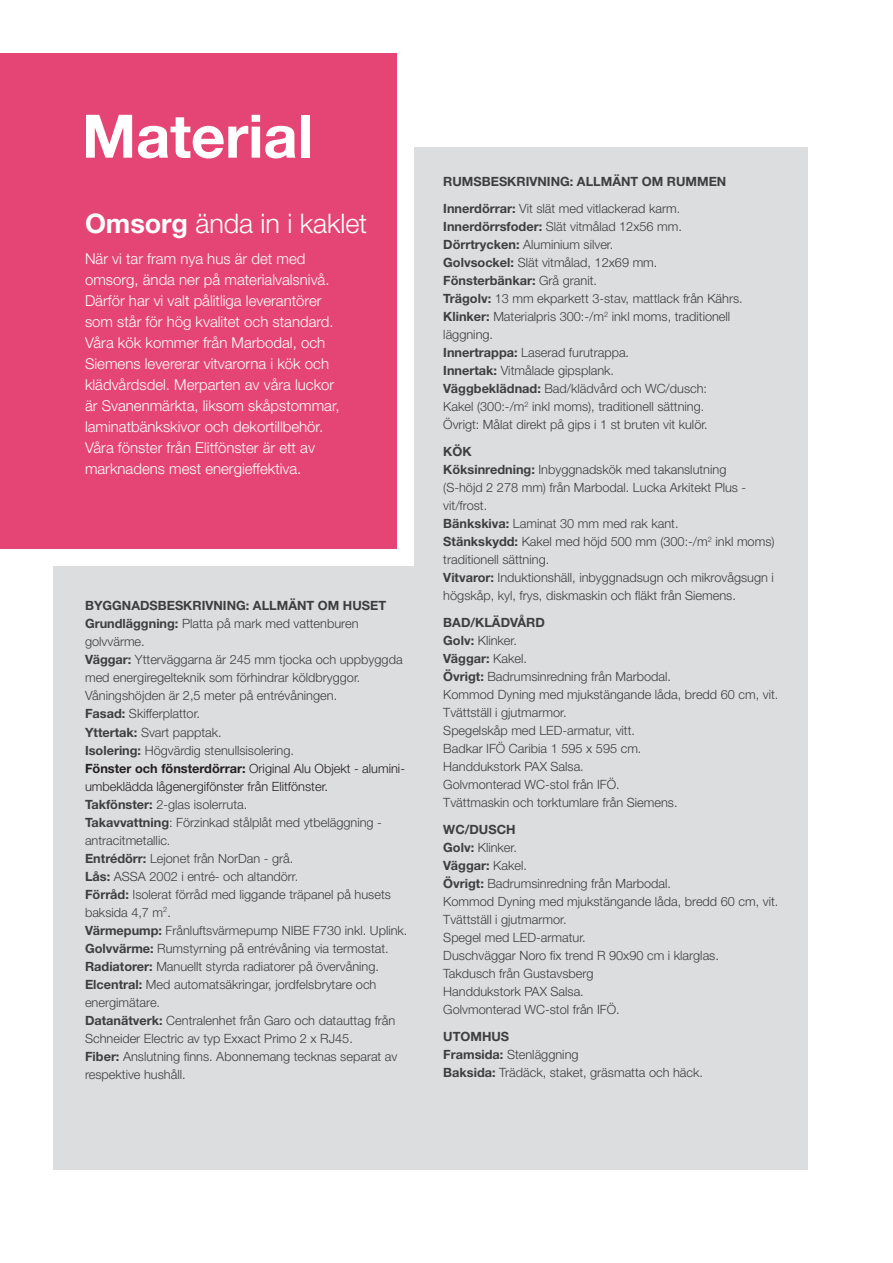
<style>
.page{position:relative;width:893px;height:1263px;background:#fff}
.page>*{position:absolute;margin:0;border:0;box-sizing:border-box;transform-origin:0 0}
.t1{font:700 60px "Helvetica Neue LT Pro";letter-spacing:-.005em;color:#fff}
.t2{font:300 27px "Helvetica Neue LT Pro";letter-spacing:-.005em;color:#fff}
.t3{font:300 15px/21px "Helvetica Neue LT Std";color:#fff}
.t4{font:300 12.75px/18px "Helvetica Neue LT Std";color:#3e3e3f}
.t5{font:700 12.75px/27px "Helvetica Neue LT Std";color:#3e3e3f}
.s1{font-weight:700}
.s2{font-weight:700;color:#231f20}
.s3{color:#231f20}
.s4{font-weight:300}
</style>
<div class="page">
<div style="left:53px;top:147px;width:755px;height:1022px;background:#dcdddf"></div>
<div style="left:0;top:70px;width:414px;height:495px;background:#fff"></div>
<div style="left:0;top:53px;width:396px;height:496px;background:#e54575"></div>
<h1 class="t1" style="left:82px;top:99px;width:233px">Material</h1>
<h2 class="t2" style="left:85px;top:207px;width:284px"><span class="s1">Omsorg</span> ända in i kaklet</h2>
<p class="t3" style="left:85px;top:248px;width:256px">När vi tar fram nya hus är det med omsorg, ända ner på materialvalsnivå.<br>Därför har vi valt pålitliga leverantörer som står för hög kvalitet och standard.<br>Våra kök kommer från Marbodal, och Siemens levererar vitvarorna i kök och klädvårdsdel. Merparten av våra luckor är Svanenmärkta, liksom skåpstommar, laminatbänkskivor och dekortillbehör.<br>Våra fönster från Elitfönster är ett av marknadens mest energieffektiva.</p>
<p class="t4" style="left:85px;top:597px;width:324px"><span class="s1">BYGGNADSBESKRIVNING: ALLMÄNT OM HUSET Grundläggning:</span> Platta på mark med vattenburen golvvärme.<br><span class="s1">Väggar:</span> Ytterväggarna är 245 mm tjocka och uppbyggda med energiregelteknik som förhindrar köldbryggor.<br>Våningshöjden är 2,5 meter på entrévåningen.<br><span class="s1">Fasad:</span> Skifferplattor.<br><span class="s1">Yttertak:</span> Svart papptak.<br><span class="s1">Isolering:</span> Högvärdig stenullsisolering.<br><span class="s2">Fönster och fönsterdörrar:</span> <span class="s3">Original Alu Objekt - alumini&shy;umbeklädda lågenergifönster från Elitfönster.<br></span><span class="s1">Takfönster:</span> 2-glas isolerruta.<br><span class="s1">Takavvattning</span>: Förzinkad stålplåt med ytbeläggning - antracitmetallic.<br><span class="s1">Entrédörr:</span> Lejonet från NorDan - grå.<br><span class="s1">Lås:</span> ASSA 2002 i entré- och altandörr.<br><span class="s1">Förråd:</span> Isolerat förråd med liggande träpanel på husets baksida 4,7 m<sup>2</sup>.<br><span class="s1">Värmepump:</span> Frånluftsvärmepump NIBE F730 inkl. Uplink.<br><span class="s1">Golvvärme:</span> Rumstyrning på entrévåning via termostat.<br><span class="s1">Radiatorer:</span> Manuellt styrda radiatorer på övervåning.<br><span class="s1">Elcentral:</span> Med automatsäkringar, jordfelsbrytare och energimätare.<br><span class="s1">Datanätverk:</span> Centralenhet från Garo och datauttag från Schneider Electric av typ Exxact Primo 2 x RJ45.<br><span class="s1">Fiber:</span> Anslutning finns. Abonnemang tecknas separat av respektive hushåll.</p>
<p class="t5" style="left:443px;top:168px;width:285px">RUMSBESKRIVNING: ALLMÄNT OM RUMMEN<br>Innerdörrar: <span class="s4">Vit slät med vitlackerad karm.</span></p>
<p class="t4" style="left:443px;top:217px;width:301px"><span class="s1">Innerdörrsfoder:</span> Slät vitmålad 12x56 mm.<br><span class="s1">Dörrtrycken:</span> Aluminium silver.<br><span class="s1">Golvsockel:</span> Slät vitmålad, 12x69 mm.<br><span class="s1">Fönsterbänkar:</span> Grå granit.<br><span class="s1">Trägolv:</span> 13 mm ekparkett 3-stav, mattlack från Kährs.<br><span class="s1">Klinker:</span> Materialpris 300:-/m<sup>2</sup> inkl moms, traditionell läggning.<br><span class="s1">Innertrappa:</span> Laserad furutrappa.<br><span class="s1">Innertak:</span> Vitmålade gipsplank.<br><span class="s1">Väggbeklädnad:</span> Bad/klädvård och WC/dusch:<br>Kakel (300:-/m<sup>2</sup> inkl moms), traditionell sättning.<br>Övrigt: Målat direkt på gips i 1 st bruten vit kulör.</p>
<p class="t4" style="left:443px;top:442px;width:333px"><span class="s1">KÖK<br>Köksinredning:</span> Inbyggnadskök med takanslutning<br>(S-höjd 2 278 mm) från Marbodal. Lucka Arkitekt Plus - vit/frost.<br><span class="s1">Bänkskiva:</span> Laminat 30 mm med rak kant.<br><span class="s1">Stänkskydd:</span> Kakel med höjd 500 mm (300:-/m<sup>2</sup> inkl moms) traditionell sättning.<br><span class="s1">Vitvaror:</span> Induktionshäll, inbyggnadsugn och mikrovågsugn i högskåp, kyl, frys, diskmaskin och fläkt från Siemens.</p>
<p class="t4" style="left:443px;top:613px;width:337px"><span class="s1">BAD/KLÄDVÅRD<br>Golv:</span> Klinker.<br><span class="s1">Väggar:</span> Kakel.<br><span class="s1">Övrigt:</span> Badrumsinredning från Marbodal.<br>Kommod Dyning med mjukstängande låda, bredd 60 cm, vit.<br>Tvättställ i gjutmarmor.<br>Spegelskåp med LED-armatur, vitt.<br>Badkar IFÖ Caribia 1 595 x 595 cm.<br>Handdukstork PAX Salsa.<br>Golvmonterad WC-stol från IFÖ.<br>Tvättmaskin och torktumlare från Siemens.</p>
<p class="t4" style="left:443px;top:820px;width:337px"><span class="s1">WC/DUSCH<br>Golv:</span> Klinker.<br><span class="s1">Väggar:</span> Kakel.<br><span class="s1">Övrigt:</span> Badrumsinredning från Marbodal.<br>Kommod Dyning med mjukstängande låda, bredd 60 cm, vit.<br>Tvättställ i gjutmarmor.<br>Spegel med LED-armatur.<br>Duschväggar Noro fix trend R 90x90 cm i klarglas.<br>Takdusch från Gustavsberg<br>Handdukstork PAX Salsa.<br>Golvmonterad WC-stol från IFÖ.</p>
<p class="t4" style="left:443px;top:1027px;width:261px"><span class="s1">UTOMHUS<br>Framsida:</span> Stenläggning<br><span class="s1">Baksida:</span> Trädäck, staket, gräsmatta och häck.</p>
</div>
